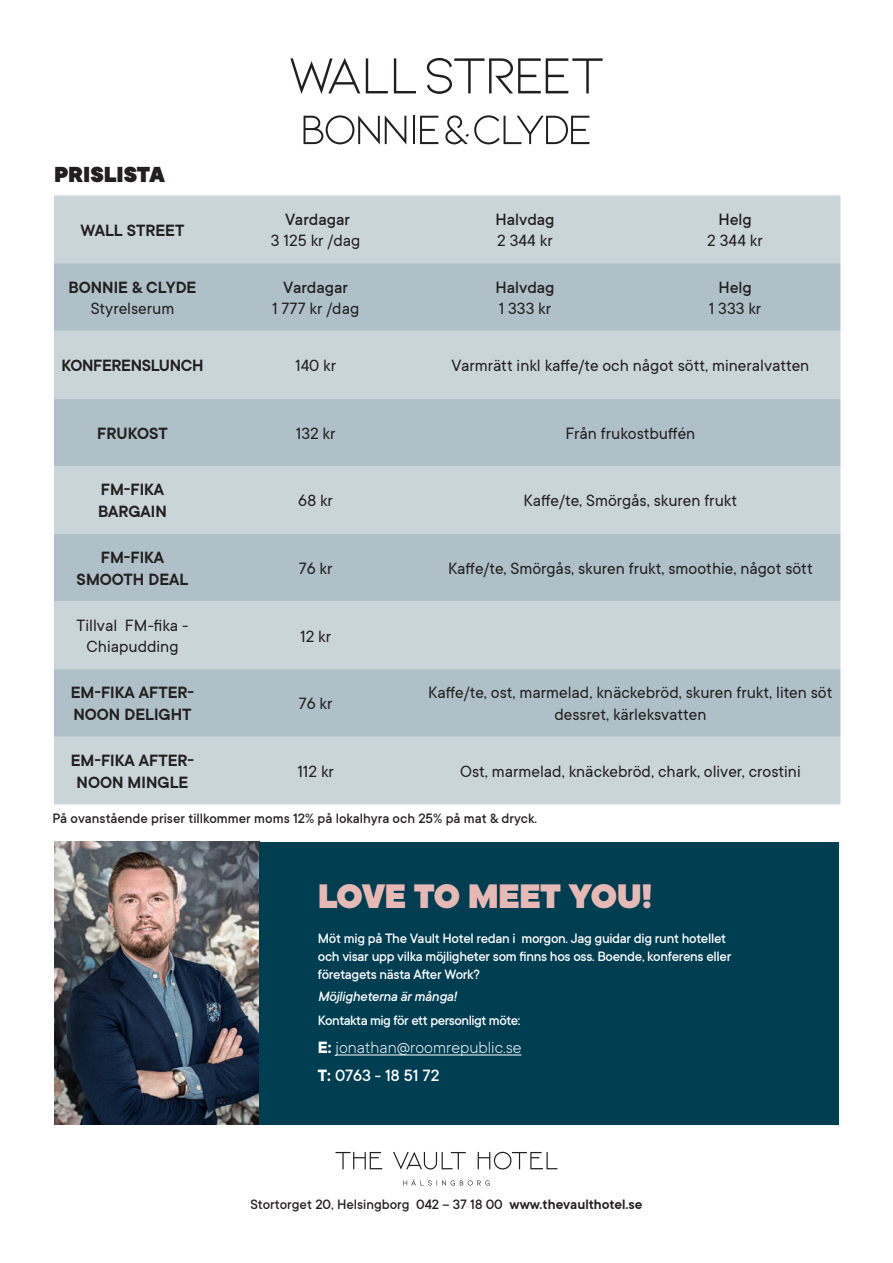
<style>
.page{position:relative;width:893px;height:1263px;background:#fff}
.page>*{position:absolute;margin:0;border:0;box-sizing:border-box;transform-origin:0 0}
.t1{font:900 37.5px "TT Commons";letter-spacing:-.02em;color:#e8b9b4}
.t2{font:900 24px "TT Commons";color:#231f20}
.t3{font:18px/21.6px "TT Commons";color:#231f20;text-align:center}
.t4{font:600 18px/21.6px "TT Commons";color:#231f20}
.t5{font:500 18px "TT Commons";color:#231f20}
.t6{font:300 18px "TT Commons";color:#fff}
.t7{font:600 18px "TT Commons";letter-spacing:-.02em;color:#231f20}
.t8{font:500 18px "TT Commons";color:#fff}
.t9{font:500 15px/18px "TT Commons";letter-spacing:-.02em;color:#fff}
.t10{font:500 15px "TT Commons";color:#231f20}
.t11{font:italic 500 15px "TT Commons";letter-spacing:-.02em;color:#fff}
.s1{font-weight:500}
.s2{font-weight:700}
.s3{font-weight:600}
</style>
<div class="page">
<div style="left:54px;top:195px;width:786px;height:609px;background:#cad5da"></div>
<svg style="left:54px;top:263px;width:786px;height:474px;background:#bac9cf"></svg>
<img style="left:54px;top:842px;width:205px;height:282px">
<div style="left:259px;top:842px;width:580px;height:282px;background:#003e52"></div>
<hr style="left:335px;top:1054px;width:186px;height:1px;background:#fff">
<svg style="left:290px;top:58px;width:70px;height:36px"></svg>
<svg style="left:366px;top:58px;width:22px;height:35px"></svg>
<svg style="left:394px;top:58px;width:22px;height:35px"></svg>
<svg style="left:427px;top:58px;width:176px;height:36px"></svg>
<svg style="left:303px;top:115px;width:103px;height:30px"></svg>
<hr style="left:413px;top:116px;width:2px;height:28px;background:#231f20">
<svg style="left:420px;top:116px;width:18px;height:28px"></svg>
<svg style="left:445px;top:115px;width:144px;height:29px"></svg>
<svg style="left:403px;top:1179px;width:87px;height:7px"></svg>
<svg style="left:393px;top:1152px;width:164px;height:17px"></svg>
<svg style="left:335px;top:1152px;width:47px;height:17px"></svg>
<p class="t2" style="left:54px;top:161px;width:112px">PRISLISTA</p>
<p class="t4" style="left:81px;top:220px;width:105px">WALL STREET</p>
<p class="t4" style="left:69px;top:276px;width:129px">BONNIE &amp; CLYDE</p>
<p class="t3" style="left:91px;top:298px;width:85px">Styrelserum</p>
<p class="t5" style="left:285px;top:209px;width:66px">Vardagar</p>
<p class="t3" style="left:271px;top:230px;width:91px">3 125 kr /dag</p>
<p class="t5" style="left:495px;top:209px;width:61px">Halvdag</p>
<p class="t3" style="left:497px;top:230px;width:57px">2 344 kr</p>
<p class="t3" style="left:272px;top:276px;width:89px"><span class="s1">Vardagar<br></span>1 777 kr /dag</p>
<p class="t5" style="left:495px;top:277px;width:61px">Halvdag</p>
<p class="t3" style="left:499px;top:298px;width:54px">1 333 kr</p>
<p class="t5" style="left:718px;top:209px;width:35px">Helg</p>
<p class="t3" style="left:707px;top:230px;width:57px">2 344 kr</p>
<p class="t3" style="left:709px;top:276px;width:54px"><span class="s1">Helg<br></span>1 333 kr</p>
<p class="t7" style="left:61px;top:355px;width:144px">KONFERENSLUNCH</p>
<p class="t3" style="left:295px;top:355px;width:43px">140 kr</p>
<p class="t3" style="left:451px;top:355px;width:359px">Varmrätt inkl kaffe/te och något sött, mineralvatten</p>
<p class="t4" style="left:97px;top:422px;width:72px">FRUKOST</p>
<p class="t3" style="left:296px;top:422px;width:41px">132 kr</p>
<p class="t3" style="left:565px;top:422px;width:131px">Från frukostbuffén</p>
<p class="t4" style="left:98px;top:479px;width:70px">FM-FIKA<br>BARGAIN</p>
<p class="t3" style="left:298px;top:490px;width:36px">68 kr</p>
<p class="t3" style="left:524px;top:490px;width:215px">Kaffe/te, Smörgås, skuren frukt</p>
<p class="t4" style="left:77px;top:547px;width:113px;text-align:center">FM-FIKA<br>SMOOTH DEAL</p>
<p class="t3" style="left:299px;top:558px;width:35px">76 kr</p>
<p class="t3" style="left:448px;top:558px;width:366px">Kaffe/te, Smörgås, skuren frukt, smoothie, något sött</p>
<p class="t3" style="left:77px;top:615px;width:113px">Tillval FM-fika -<br>Chiapudding</p>
<p class="t3" style="left:300px;top:625px;width:33px">12 kr</p>
<p class="t4" style="left:71px;top:682px;width:125px">EM-FIKA AFTER-<br>NOON DELIGHT</p>
<p class="t3" style="left:299px;top:693px;width:35px">76 kr</p>
<p class="t3" style="left:428px;top:682px;width:406px">Kaffe/te, ost, marmelad, knäckebröd, skuren frukt, liten söt dessret, kärleksvatten</p>
<p class="t4" style="left:71px;top:750px;width:125px;text-align:center">EM-FIKA AFTER-<br>NOON MINGLE</p>
<p class="t3" style="left:297px;top:761px;width:38px">112 kr</p>
<p class="t3" style="left:460px;top:761px;width:342px">Ost, marmelad, knäckebröd, chark, oliver, crostini</p>
<p class="t10" style="left:52px;top:810px;width:486px">På ovanstående priser tillkommer moms 12% på lokalhyra och 25% på mat &amp; dryck.</p>
<p class="t1" style="left:318px;top:875px;width:336px">LOVE TO MEET YOU!</p>
<p class="t9" style="left:318px;top:929px;width:415px">Möt mig på The Vault Hotel redan i morgon. Jag guidar dig runt hotellet och visar upp vilka möjligheter som finns hos oss. Boende, konferens eller företagets nästa After Work?</p>
<p class="t11" style="left:318px;top:988px;width:141px">Möjligheterna är många!</p>
<p class="t9" style="left:318px;top:1012px;width:204px">Kontakta mig för ett personligt möte:</p>
<p class="t6" style="left:318px;top:1038px;width:205px"><span class="s2">E:</span> jonathan@roomrepublic.se</p>
<p class="t8" style="left:318px;top:1065px;width:123px"><span class="s2">T:</span> 0763 - 18 51 72</p>
<p class="t10" style="left:250px;top:1196px;width:394px">Stortorget 20, Helsingborg 042 – 37 18 00 <span class="s3">www.thevaulthotel.se</span></p>
</div>
